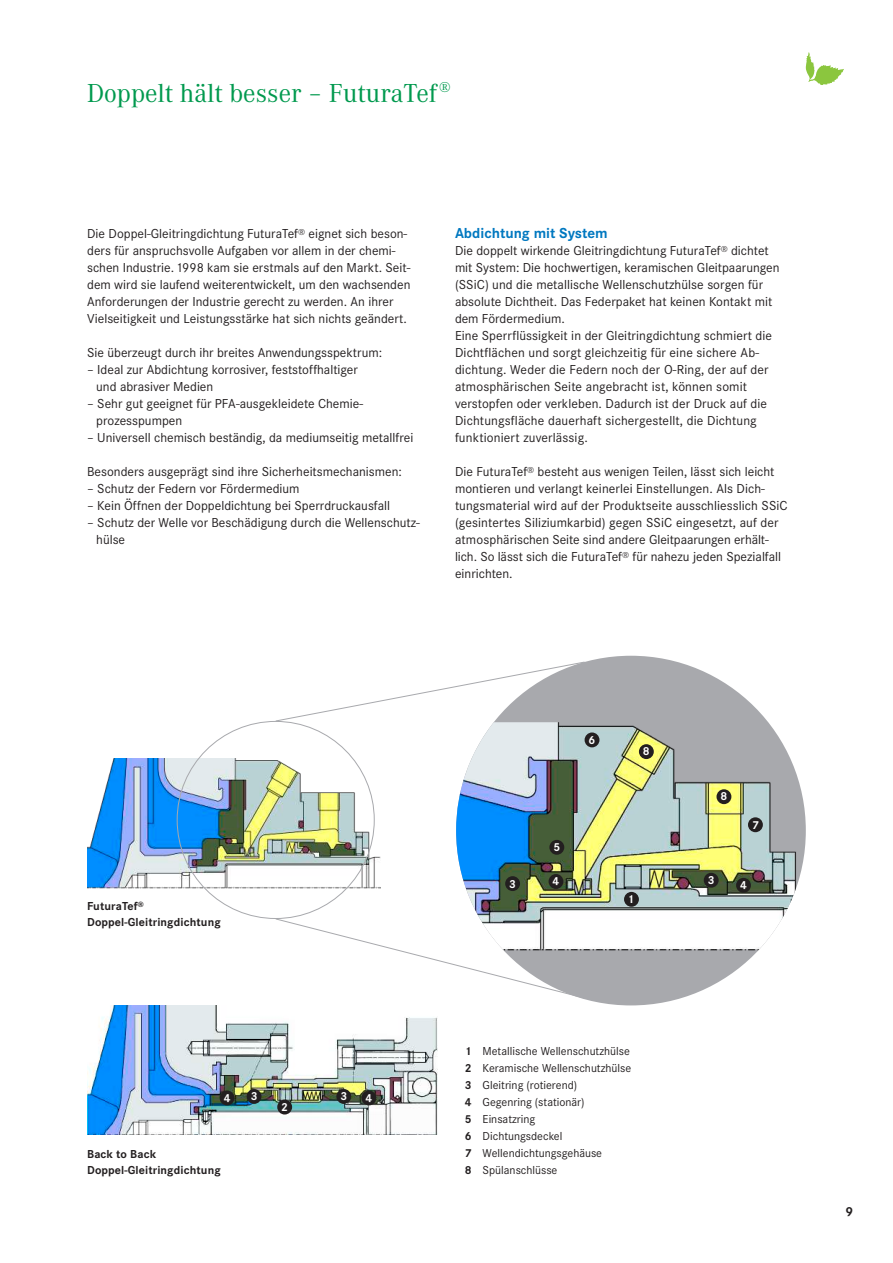
<style>
.page{position:relative;width:893px;height:1263px;background:#fff}
.page>*{position:absolute;margin:0;border:0;box-sizing:border-box;transform-origin:0 0}
.t1{font:27px "Corporate A";color:#00994e}
.t2{font:700 15px "Corporate S";color:#0078c0}
.t3{font:13.5px/17px "Corporate S";color:#231f20}
.t4{font:700 13.5px "Corporate S";color:#231f20}
.t5{font:12px/17px "Corporate S";color:#231f20}
.t6{font:700 12px/15.8px "Corporate S";letter-spacing:.01em;color:#231f20}
.t7{font:700 12px "Corporate S";color:#fff}
.s1{font-weight:700}
</style>
<div class="page">
<svg style="left:806px;top:52px;width:38px;height:33px"></svg>
<img style="left:87px;top:1005px;width:351px;height:130px">
<img style="left:87px;top:759px;width:294px;height:129px">
<div style="left:456px;top:656px;width:350px;height:349px;background:#a8a9ad;border-radius:50%"></div>
<img style="left:456px;top:722px;width:350px;height:230px">
<svg style="left:275px;top:661px;width:310px;height:61px"></svg>
<svg style="left:275px;top:918px;width:310px;height:81px"></svg>
<div style="left:716px;top:789px;width:15px;height:15px;background:#231f20;border-radius:50%"></div>
<div style="left:549px;top:874px;width:14px;height:15px;background:#231f20;border-radius:50%"></div>
<div style="left:247px;top:1089px;width:14px;height:15px;background:#231f20;border-radius:50%"></div>
<div style="left:336px;top:1089px;width:15px;height:15px;background:#231f20;border-radius:50%"></div>
<div style="left:277px;top:1100px;width:15px;height:14px;background:#231f20;border-radius:50%"></div>
<div style="left:704px;top:873px;width:15px;height:15px;background:#231f20;border-radius:50%"></div>
<div style="left:736px;top:878px;width:15px;height:15px;background:#231f20;border-radius:50%"></div>
<div style="left:624px;top:892px;width:15px;height:15px;background:#231f20;border-radius:50%"></div>
<div style="left:505px;top:876px;width:15px;height:15px;background:#231f20;border-radius:50%"></div>
<div style="left:549px;top:840px;width:15px;height:15px;background:#231f20;border-radius:50%"></div>
<div style="left:639px;top:744px;width:15px;height:15px;background:#231f20;border-radius:50%"></div>
<div style="left:748px;top:817px;width:15px;height:15px;background:#231f20;border-radius:50%"></div>
<div style="left:585px;top:732px;width:14px;height:15px;background:#231f20;border-radius:50%"></div>
<div style="left:220px;top:1090px;width:14px;height:15px;background:#231f20;border-radius:50%"></div>
<div style="left:361px;top:1090px;width:15px;height:15px;background:#231f20;border-radius:50%"></div>
<h1 class="t1" style="left:87px;top:78px;width:365px">Doppelt hält besser – FuturaTef <sup>®</sup></h1>
<p class="t3" style="left:87px;top:225px;width:325px">Die Doppel-Gleitringdichtung FuturaTef<sup>®</sup> eignet sich beson&shy;ders für anspruchsvolle Aufgaben vor allem in der chemi&shy;schen Industrie. 1998 kam sie erstmals auf den Markt. Seit&shy;dem wird sie laufend weiterentwickelt, um den wachsenden Anforderungen der Industrie gerecht zu werden. An ihrer Vielseitigkeit und Leistungsstärke hat sich nichts geändert.</p>
<p class="t3" style="left:87px;top:344px;width:297px">Sie überzeugt durch ihr breites Anwendungsspektrum:</p>
<p class="t3" style="left:96px;top:361px;width:263px;text-indent:-9px">– Ideal zur Abdichtung korrosiver, feststoffhaltiger und abrasiver Medien</p>
<p class="t3" style="left:96px;top:395px;width:268px;text-indent:-9px">– Sehr gut geeignet für PFA-ausgekleidete Chemie&shy;prozesspumpen</p>
<p class="t3" style="left:87px;top:429px;width:328px">– Universell chemisch beständig, da mediumseitig metallfrei</p>
<p class="t3" style="left:87px;top:463px;width:316px">Besonders ausgeprägt sind ihre Sicherheitsmechanismen:</p>
<p class="t3" style="left:87px;top:480px;width:214px">– Schutz der Federn vor Fördermedium</p>
<p class="t3" style="left:87px;top:497px;width:304px">– Kein Öffnen der Doppeldichtung bei Sperrdruckausfall</p>
<p class="t3" style="left:96px;top:514px;width:325px;text-indent:-9px">– Schutz der Welle vor Beschädigung durch die Wellenschutz&shy;hülse</p>
<p class="t2" style="left:455px;top:225px;width:154px">Abdichtung mit System</p>
<p class="t3" style="left:455px;top:242px;width:326px">Die doppelt wirkende Gleitringdichtung FuturaTef<sup>®</sup> dichtet mit System: Die hochwertigen, keramischen Gleitpaarungen (SSiC) und die metallische Wellenschutzhülse sorgen für absolute Dichtheit. Das Federpaket hat keinen Kontakt mit dem Fördermedium.<br>Eine Sperrflüssigkeit in der Gleitringdichtung schmiert die Dichtflächen und sorgt gleichzeitig für eine sichere Ab&shy;dichtung. Weder die Federn noch der O-Ring, der auf der atmosphärischen Seite angebracht ist, können somit verstopfen oder verkleben. Dadurch ist der Druck auf die Dichtungsfläche dauerhaft sichergestellt, die Dichtung funktioniert zuverlässig.</p>
<p class="t3" style="left:455px;top:463px;width:334px">Die FuturaTef<sup>®</sup> besteht aus wenigen Teilen, lässt sich leicht montieren und verlangt keinerlei Einstellungen. Als Dich&shy;tungsmaterial wird auf der Produktseite ausschliesslich SSiC (gesintertes Siliziumkarbid) gegen SSiC eingesetzt, auf der atmosphärischen Seite sind andere Gleitpaarungen erhält&shy;lich. So lässt sich die FuturaTef<sup>®</sup> für nahezu jeden Spezialfall einrichten.</p>
<p class="t6" style="left:87px;top:898px;width:135px">FuturaTef<sup>®<br></sup>Doppel-Gleitringdichtung</p>
<p class="t7" style="left:251px;top:1089px;width:8px">3</p>
<p class="t7" style="left:340px;top:1089px;width:8px">3</p>
<p class="t7" style="left:281px;top:1100px;width:8px">2</p>
<p class="t7" style="left:224px;top:1091px;width:8px">4</p>
<p class="t7" style="left:365px;top:1091px;width:8px">4</p>
<p class="t6" style="left:87px;top:1146px;width:135px">Back to Back<br>Doppel-Gleitringdichtung</p>
<p class="t7" style="left:509px;top:877px;width:8px">3</p>
<p class="t7" style="left:589px;top:733px;width:8px">6</p>
<p class="t7" style="left:643px;top:744px;width:8px">8</p>
<p class="t7" style="left:553px;top:840px;width:8px">5</p>
<p class="t7" style="left:552px;top:874px;width:8px">4</p>
<p class="t7" style="left:628px;top:892px;width:8px">1</p>
<p class="t5" style="left:465px;top:1042px;width:168px"><span class="s1">1</span> Metallische Wellenschutzhülse<br><span class="s1">2</span> Keramische Wellenschutzhülse<br><span class="s1">3</span> Gleitring (rotierend)<br><span class="s1">4</span> Gegenring (stationär)<br><span class="s1">5</span> Einsatzring<br><span class="s1">6</span> Dichtungsdeckel<br><span class="s1">7</span> Wellendichtungsgehäuse<br><span class="s1">8</span> Spülanschlüsse</p>
<p class="t7" style="left:721px;top:789px;width:8px">8</p>
<p class="t7" style="left:752px;top:818px;width:8px">7</p>
<p class="t7" style="left:708px;top:873px;width:8px">3</p>
<p class="t7" style="left:740px;top:878px;width:8px">4</p>
<p class="t4" style="left:845px;top:1204px;width:9px">9</p>
</div>
